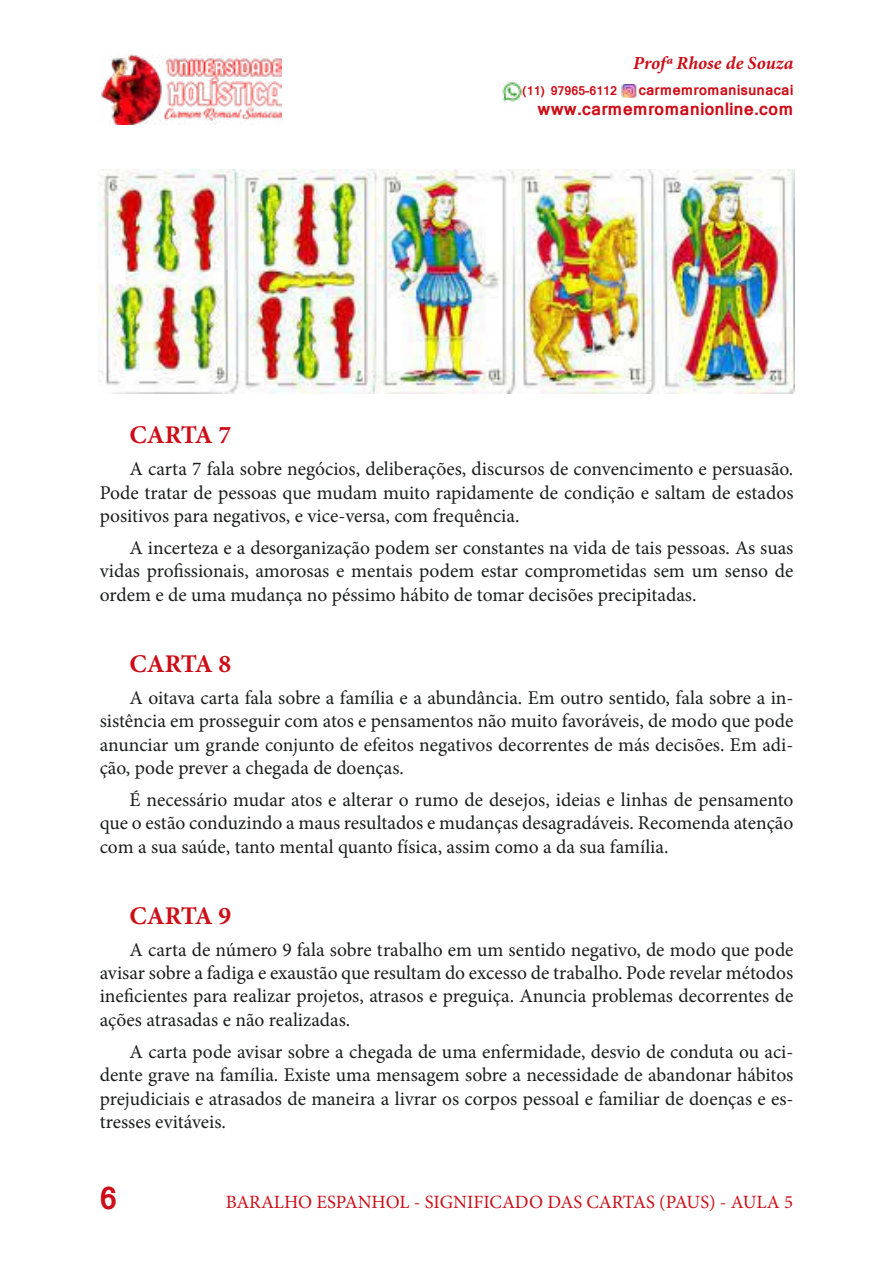
<style>
.page{position:relative;width:893px;height:1263px;background:#fff}
.page>*{position:absolute;margin:0;border:0;box-sizing:border-box;transform-origin:0 0}
.t1{font:700 30px "Mangal";color:#cd0d17}
.t2{font:700 25.5px "Minion Pro";letter-spacing:-.015em;color:#cd0d17}
.t3{font:19.5px/23.4px "Minion Pro";color:#1b1d1c;text-align:justify}
.t4{font:18.75px "Minion Pro";color:#cd0d17}
.t5{font:italic 700 18.45px "Minion Pro";color:#cd0d17}
.t6{font:700 17.1px "Mangal";color:#cd0d17}
.t7{font:700 14.25px "Mangal";color:#cd0d17}
.t8{font:700 12px "Mangal";color:#cd0d17}
</style>
<div class="page">
<img style="left:100px;top:54px;width:181px;height:70px">
<img style="left:500px;top:80px;width:22px;height:23px">
<img style="left:622px;top:84px;width:15px;height:14px">
<img style="left:99px;top:169px;width:695px;height:224px">
<p class="t5" style="left:633px;top:49px;width:162px">Profª Rhose de Souza</p>
<p class="t8" style="left:523px;top:80px;width:96px">(11) 97965-6112</p>
<p class="t7" style="left:638px;top:77px;width:157px">carmemromanisunacai</p>
<p class="t6" style="left:538px;top:93px;width:257px">www.carmemromanionline.com</p>
<h2 class="t2" style="left:129px;top:417px;width:103px">CARTA 7</h2>
<p class="t3" style="left:100px;top:457px;width:695px;text-indent:30px">A carta 7 fala sobre negócios, deliberações, discursos de convencimento e persuasão.<br>Pode tratar de pessoas que mudam muito rapidamente de condição e saltam de estados positivos para negativos, e vice-versa, com frequência.</p>
<p class="t3" style="left:100px;top:536px;width:695px;text-indent:30px">A incerteza e a desorganização podem ser constantes na vida de tais pessoas. As suas vidas profissionais, amorosas e mentais podem estar comprometidas sem um senso de ordem e de uma mudança no péssimo hábito de tomar decisões precipitadas.</p>
<h2 class="t2" style="left:129px;top:646px;width:103px">CARTA 8</h2>
<p class="t3" style="left:100px;top:686px;width:695px;text-indent:30px">A oitava carta fala sobre a família e a abundância. Em outro sentido, fala sobre a in&shy;sistência em prosseguir com atos e pensamentos não muito favoráveis, de modo que pode anunciar um grande conjunto de efeitos negativos decorrentes de más decisões. Em adi&shy;ção, pode prever a chegada de doenças.</p>
<p class="t3" style="left:100px;top:788px;width:695px;text-indent:30px">É necessário mudar atos e alterar o rumo de desejos, ideias e linhas de pensamento que o estão conduzindo a maus resultados e mudanças desagradáveis. Recomenda atenção com a sua saúde, tanto mental quanto física, assim como a da sua família.</p>
<h2 class="t2" style="left:129px;top:898px;width:103px">CARTA 9</h2>
<p class="t3" style="left:100px;top:938px;width:695px;text-indent:30px">A carta de número 9 fala sobre trabalho em um sentido negativo, de modo que pode avisar sobre a fadiga e exaustão que resultam do excesso de trabalho. Pode revelar métodos ineficientes para realizar projetos, atrasos e preguiça. Anuncia problemas decorrentes de ações atrasadas e não realizadas.</p>
<p class="t3" style="left:100px;top:1040px;width:695px;text-indent:30px">A carta pode avisar sobre a chegada de uma enfermidade, desvio de conduta ou aci&shy;dente grave na família. Existe uma mensagem sobre a necessidade de abandonar hábitos prejudiciais e atrasados de maneira a livrar os corpos pessoal e familiar de doenças e es&shy;tresses evitáveis.</p>
<h1 class="t1" style="left:100px;top:1170px;width:19px">6</h1>
<p class="t4" style="left:226px;top:1189px;width:569px">BARALHO ESPANHOL - SIGNIFICADO DAS CARTAS (PAUS) - AULA 5</p>
</div>
